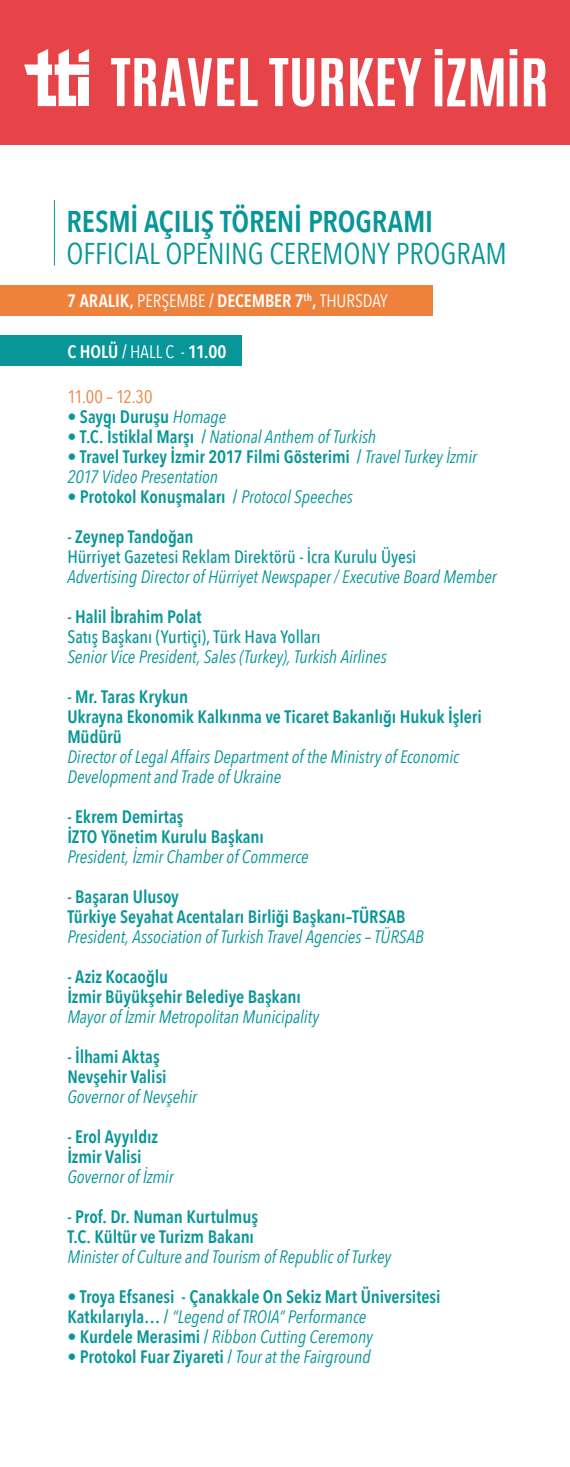
<style>
.page{position:relative;width:570px;height:1467px;background:#fff}
.page>*{position:absolute;margin:0;border:0;box-sizing:border-box;transform-origin:0 0}
.t1{font:30px "Avenir Next Condensed";letter-spacing:-.005em;color:#089698}
.t2{font:600 30px "Avenir Next Condensed";letter-spacing:-.005em;color:#089698}
.t3{font:italic 18px/20px "Avenir Next Condensed";letter-spacing:-.005em;color:#089698}
.t4{font:600 18px/20px "Avenir Next Condensed";letter-spacing:-.005em;color:#089698}
.t5{font:500 18px "Avenir Next Condensed";letter-spacing:-.005em;color:#089698}
.t6{font:600 18px "Avenir Next Condensed";letter-spacing:-.005em;color:#fff}
.t7{font:18px "Avenir Next Condensed";letter-spacing:-.03em;color:#ee813c}
.s1{font-weight:400}
.s2{font-weight:400;font-style:italic}
.s3{font-weight:600;font-style:normal}
</style>
<div class="page">
<div style="left:0;top:285px;width:432px;height:31px;background:#ee813c"></div>
<hr style="left:54px;top:200px;width:1px;height:65px;background:#089698">
<div style="left:0;top:335px;width:241px;height:30px;background:#089698"></div>
<div style="left:0;top:0;width:570px;height:145px;background:#e64448"></div>
<svg style="left:435px;top:49px;width:111px;height:57px"></svg>
<svg style="left:111px;top:58px;width:147px;height:48px"></svg>
<svg style="left:269px;top:58px;width:152px;height:49px"></svg>
<svg style="left:24px;top:49px;width:65px;height:57px"></svg>
<h1 class="t2" style="left:67px;top:195px;width:368px">RESMİ AÇILIŞ TÖRENİ PROGRAMI</h1>
<h1 class="t1" style="left:67px;top:228px;width:442px">OFFICIAL OPENING CEREMONY PROGRAM</h1>
<p class="t6" style="left:67px;top:285px;width:322px">7 ARALIK, <span class="s1">PERŞEMBE</span> / DECEMBER 7<sup>th</sup>, <span class="s1">THURSDAY</span></p>
<p class="t6" style="left:67px;top:336px;width:160px">C HOLÜ / <span class="s1">HALL C -</span> 11.00</p>
<p class="t7" style="left:67px;top:381px;width:87px">11.00 – 12.30</p>
<p class="t4" style="left:67px;top:406px;width:160px">• Saygı Duruşu <span class="s2">Homage</span></p>
<p class="t3" style="left:67px;top:426px;width:310px"><span class="s3">• T.C. İstiklal Marşı /</span> National Anthem of Turkish</p>
<p class="t3" style="left:67px;top:446px;width:411px"><span class="s3">• Travel Turkey İzmir 2017 Filmi Gösterimi /</span> Travel Turkey İzmir<br>2017 Video Presentation</p>
<p class="t4" style="left:67px;top:486px;width:287px">• Protokol Konuşmaları / <span class="s2">Protocol Speeches</span></p>
<p class="t4" style="left:67px;top:526px;width:128px">- Zeynep Tandoğan</p>
<p class="t5" style="left:67px;top:546px;width:351px">Hürriyet Gazetesi Reklam Direktörü - İcra Kurulu Üyesi</p>
<p class="t3" style="left:67px;top:566px;width:431px">Advertising Director of Hürriyet Newspaper / Executive Board Member</p>
<p class="t4" style="left:67px;top:606px;width:136px">- Halil İbrahim Polat</p>
<p class="t5" style="left:67px;top:626px;width:255px">Satış Başkanı (Yurtiçi), Türk Hava Yolları</p>
<p class="t3" style="left:67px;top:646px;width:321px">Senior Vice President, Sales (Turkey), Turkish Airlines</p>
<p class="t4" style="left:67px;top:686px;width:416px">- Mr. Taras Krykun<br>Ukrayna Ekonomik Kalkınma ve Ticaret Bakanlığı Hukuk İşleri<br>Müdürü</p>
<p class="t3" style="left:67px;top:746px;width:393px">Director of Legal Affairs Department of the Ministry of Economic<br>Development and Trade of Ukraine</p>
<p class="t4" style="left:67px;top:806px;width:198px">- Ekrem Demirtaş<br>İZTO Yönetim Kurulu Başkanı</p>
<p class="t3" style="left:67px;top:846px;width:243px">President, İzmir Chamber of Commerce</p>
<p class="t4" style="left:67px;top:886px;width:339px">- Başaran Ulusoy<br>Türkiye Seyahat Acentaları Birliği Başkanı–TÜRSAB</p>
<p class="t3" style="left:67px;top:926px;width:358px">President, Association of Turkish Travel Agencies – TÜRSAB</p>
<p class="t4" style="left:67px;top:966px;width:235px">- Aziz Kocaoğlu<br>İzmir Büyükşehir Belediye Başkanı</p>
<p class="t3" style="left:67px;top:1006px;width:253px">Mayor of İzmir Metropolitan Municipality</p>
<p class="t4" style="left:67px;top:1046px;width:101px">- İlhami Aktaş<br>Nevşehir Valisi</p>
<p class="t3" style="left:67px;top:1086px;width:131px">Governor of Nevşehir</p>
<p class="t4" style="left:67px;top:1126px;width:92px">- Erol Ayyıldız<br>İzmir Valisi</p>
<p class="t3" style="left:67px;top:1166px;width:108px">Governor of İzmir</p>
<p class="t4" style="left:67px;top:1206px;width:192px">- Prof. Dr. Numan Kurtulmuş<br>T.C. Kültür ve Turizm Bakanı</p>
<p class="t3" style="left:67px;top:1246px;width:325px">Minister of Culture and Tourism of Republic of Turkey</p>
<p class="t4" style="left:67px;top:1286px;width:375px">• Troya Efsanesi - Çanakkale On Sekiz Mart Üniversitesi<br>Katkılarıyla… / <span class="s2">“Legend of TROIA” Performance</span></p>
<p class="t3" style="left:67px;top:1326px;width:307px"><span class="s3">• Kurdele Merasimi /</span> Ribbon Cutting Ceremony</p>
<p class="t4" style="left:67px;top:1346px;width:305px">• Protokol Fuar Ziyareti / <span class="s2">Tour at the Fairground</span></p>
</div>
